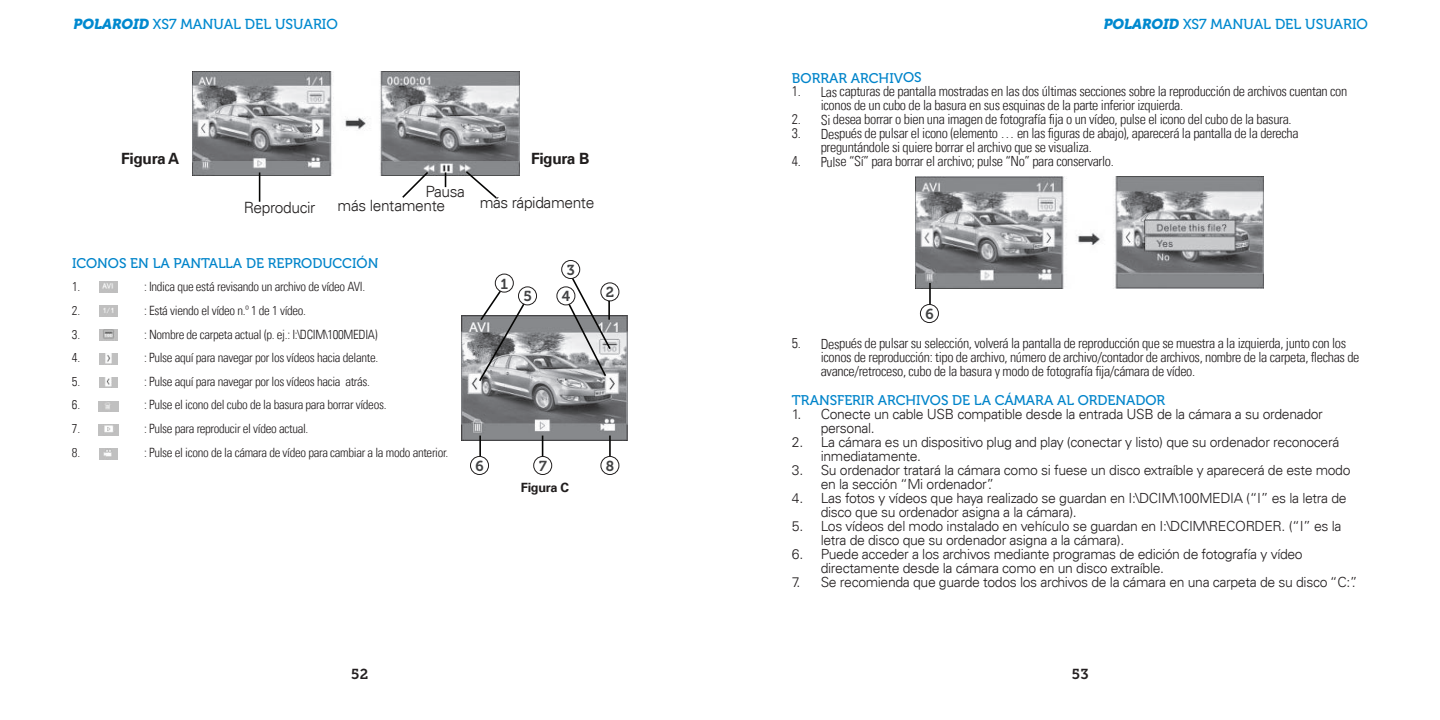
<style>
.page{position:relative;width:1440px;height:720px;background:#fff}
.page>*{position:absolute;margin:0;border:0;box-sizing:border-box;transform-origin:0 0}
.t1{font:300 15.6px "Univers LT";letter-spacing:-.025em;color:#211e1e}
.t2{font:700 15.6px "Univers LT";letter-spacing:-.025em;color:#211e1e}
.t3{font:14.4px "Museo 500";color:#0089cf}
.t4{font:14.4px "Museo 700";color:#424344}
.t5{font:14.4px "Museo Slab 700";color:#231f20}
.t6{font:300 condensed 14px/14px "Univers LT";letter-spacing:-.025em;color:#231f20}
.t7{font:300 14px/14px "Univers LT";letter-spacing:-.025em;color:#231f20}
.t8{font:14px "Museo 500";color:#0084ca}
.t9{font:300 condensed 12.8px "Univers LT";letter-spacing:-.025em;color:#231f20}
.t10{font:700 12.8px "Univers LT";letter-spacing:-.025em;color:#211e1e}
.s1{font-family:"Museo 900";font-style:italic}
</style>
<div class="page">
<img style="left:99px;top:282px;width:19px;height:11px">
<img style="left:99px;top:306px;width:19px;height:11px">
<img style="left:99px;top:329px;width:19px;height:12px">
<img style="left:99px;top:353px;width:19px;height:11px">
<img style="left:99px;top:377px;width:19px;height:11px">
<img style="left:99px;top:401px;width:19px;height:11px">
<img style="left:99px;top:425px;width:19px;height:11px">
<img style="left:99px;top:449px;width:19px;height:10px">
<img style="left:192px;top:72px;width:327px;height:104px">
<hr style="left:259px;top:172px;width:1px;height:30px;background:#050504">
<svg style="left:401px;top:170px;width:29px;height:28px"></svg>
<svg style="left:464px;top:170px;width:35px;height:29px"></svg>
<svg style="left:445px;top:172px;width:1px;height:15px"></svg>
<img style="left:462px;top:315px;width:166px;height:125px">
<hr style="left:479px;top:436px;width:2px;height:21px;background:#050504">
<svg style="left:542px;top:436px;width:1px;height:20px"></svg>
<hr style="left:609px;top:436px;width:2px;height:21px;background:#050504">
<svg style="left:478px;top:287px;width:50px;height:96px"></svg>
<svg style="left:566px;top:273px;width:46px;height:105px"></svg>
<div style="left:495px;top:274px;width:18px;height:18px;background:#fff;border-radius:50%"></div>
<div style="left:495px;top:274px;width:19px;height:19px;border:1px solid #211e1e;border-radius:50%"></div>
<div style="left:601px;top:283px;width:18px;height:18px;background:#fff;border-radius:50%"></div>
<div style="left:600px;top:282px;width:19px;height:19px;border:1px solid #211e1e;border-radius:50%"></div>
<div style="left:562px;top:260px;width:18px;height:19px;background:#fff;border-radius:50%"></div>
<div style="left:561px;top:260px;width:19px;height:19px;border:1px solid #211e1e;border-radius:50%"></div>
<div style="left:557px;top:287px;width:18px;height:18px;background:#fff;border-radius:50%"></div>
<div style="left:556px;top:286px;width:19px;height:19px;border:1px solid #211e1e;border-radius:50%"></div>
<div style="left:518px;top:287px;width:19px;height:18px;background:#fff;border-radius:50%"></div>
<div style="left:518px;top:286px;width:19px;height:19px;border:1px solid #211e1e;border-radius:50%"></div>
<div style="left:470px;top:456px;width:19px;height:19px;border:1px solid #211e1e;border-radius:50%"></div>
<div style="left:533px;top:456px;width:19px;height:19px;border:1px solid #211e1e;border-radius:50%"></div>
<div style="left:600px;top:456px;width:19px;height:19px;border:1px solid #211e1e;border-radius:50%"></div>
<img style="left:916px;top:177px;width:347px;height:111px">
<hr style="left:929px;top:283px;width:2px;height:27px;background:#050504">
<div style="left:920px;top:305px;width:18px;height:18px;background:#fff;border-radius:50%"></div>
<div style="left:920px;top:304px;width:19px;height:19px;border:1px solid #211e1e;border-radius:50%"></div>
<p class="t3" style="left:74px;top:16px;width:266px"><span class="s1">POLAROID</span> XS7 MANUAL DEL USUARIO</p>
<p class="t2" style="left:121px;top:150px;width:59px">Figura A</p>
<p class="t2" style="left:531px;top:150px;width:60px">Figura B</p>
<p class="t1" style="left:244px;top:198px;width:73px">Reproducir</p>
<p class="t1" style="left:338px;top:196px;width:109px">más lentamente</p>
<p class="t1" style="left:480px;top:193px;width:116px">más rápidamente</p>
<p class="t1" style="left:425px;top:182px;width:41px">Pausa</p>
<p class="t8" style="left:72px;top:255px;width:308px">ICONOS EN LA PANTALLA DE REPRODUCCIÓN</p>
<p class="t9" style="left:72px;top:279px;width:10px">1.</p>
<p class="t9" style="left:144px;top:279px;width:223px">: Indica que está revisando un archivo de vídeo AVI.</p>
<p class="t9" style="left:72px;top:303px;width:10px">2.</p>
<p class="t9" style="left:144px;top:303px;width:164px">: Está viendo el vídeo n.º 1 de 1 vídeo.</p>
<p class="t9" style="left:72px;top:326px;width:10px">3.</p>
<p class="t9" style="left:144px;top:326px;width:235px">: Nombre de carpeta actual (p. ej.: I:\DCIM\100MEDIA)</p>
<p class="t9" style="left:72px;top:350px;width:10px">4.</p>
<p class="t9" style="left:144px;top:350px;width:236px">: Pulse aquí para navegar por los vídeos hacia delante.</p>
<p class="t9" style="left:72px;top:374px;width:10px">5.</p>
<p class="t9" style="left:144px;top:374px;width:228px">: Pulse aquí para navegar por los vídeos hacia atrás.</p>
<p class="t9" style="left:72px;top:397px;width:10px">6.</p>
<p class="t9" style="left:144px;top:397px;width:244px">: Pulse el icono del cubo de la basura para borrar vídeos.</p>
<p class="t9" style="left:72px;top:421px;width:10px">7.</p>
<p class="t9" style="left:144px;top:421px;width:166px">: Pulse para reproducir el vídeo actual.</p>
<p class="t9" style="left:72px;top:444px;width:10px">8.</p>
<p class="t9" style="left:144px;top:444px;width:306px">: Pulse el icono de la cámara de vídeo para cambiar a la modo anterior.</p>
<p class="t4" style="left:501px;top:276px;width:9px">1</p>
<p class="t4" style="left:567px;top:262px;width:10px">3</p>
<p class="t4" style="left:523px;top:288px;width:10px">5</p>
<p class="t4" style="left:562px;top:288px;width:10px">4</p>
<p class="t4" style="left:606px;top:284px;width:10px">2</p>
<p class="t4" style="left:476px;top:458px;width:10px">6</p>
<p class="t4" style="left:539px;top:458px;width:9px">7</p>
<p class="t4" style="left:606px;top:458px;width:10px">8</p>
<p class="t10" style="left:521px;top:480px;width:50px">Figura C</p>
<p class="t5" style="left:351px;top:666px;width:19px">52</p>
<p class="t3" style="left:1104px;top:16px;width:266px"><span class="s1">POLAROID</span> XS7 MANUAL DEL USUARIO</p>
<p class="t8" style="left:792px;top:70px;width:131px">BORRAR ARCHIVOS</p>
<p class="t6" style="left:821px;top:85px;width:528px;text-indent:-29px">1. Las capturas de pantalla mostradas en las dos últimas secciones sobre la reproducción de archivos cuentan con iconos de un cubo de la basura en sus esquinas de la parte inferior izquierda.</p>
<p class="t6" style="left:792px;top:113px;width:501px">2. Si desea borrar o bien una imagen de fotografía fija o un vídeo, pulse el icono del cubo de la basura.</p>
<p class="t6" style="left:821px;top:127px;width:479px;text-indent:-29px">3. Después de pulsar el icono (elemento … en las figuras de abajo), aparecerá la pantalla de la derecha preguntándole si quiere borrar el archivo que se visualiza.</p>
<p class="t6" style="left:792px;top:155px;width:323px">4. Pulse “Sí” para borrar el archivo; pulse “No” para conservarlo.</p>
<p class="t4" style="left:925px;top:306px;width:10px">6</p>
<p class="t6" style="left:821px;top:337px;width:540px;text-indent:-29px">5. Después de pulsar su selección, volverá la pantalla de reproducción que se muestra a la izquierda, junto con los iconos de reproducción: tipo de archivo, número de archivo/contador de archivos, nombre de la carpeta, flechas de avance/retroceso, cubo de la basura y modo de fotografía fija/cámara de vídeo.</p>
<p class="t8" style="left:792px;top:392px;width:375px">TRANSFERIR ARCHIVOS DE LA CÁMARA AL ORDENADOR</p>
<p class="t7" style="left:821px;top:407px;width:504px;text-indent:-29px">1. Conecte un cable USB compatible desde la entrada USB de la cámara a su ordenador personal.</p>
<p class="t7" style="left:821px;top:435px;width:520px;text-indent:-29px">2. La cámara es un dispositivo plug and play (conectar y listo) que su ordenador reconocerá inmediatamente.</p>
<p class="t7" style="left:821px;top:463px;width:531px;text-indent:-29px">3. Su ordenador tratará la cámara como si fuese un disco extraíble y aparecerá de este modo en la sección “Mi ordenador”.</p>
<p class="t7" style="left:821px;top:491px;width:527px;text-indent:-29px">4. Las fotos y vídeos que haya realizado se guardan en I:\DCIM\100MEDIA (“I” es la letra de disco que su ordenador asigna a la cámara).</p>
<p class="t7" style="left:821px;top:519px;width:522px;text-indent:-29px">5. Los vídeos del modo instalado en vehículo se guardan en I:\DCIM\RECORDER. (“I” es la letra de disco que su ordenador asigna a la cámara).</p>
<p class="t7" style="left:821px;top:547px;width:483px;text-indent:-29px">6. Puede acceder a los archivos mediante programas de edición de fotografía y vídeo directamente desde la cámara como en un disco extraíble.</p>
<p class="t7" style="left:792px;top:575px;width:567px">7. Se recomienda que guarde todos los archivos de la cámara en una carpeta de su disco “C:”.</p>
<p class="t5" style="left:1072px;top:666px;width:18px">53</p>
</div>
